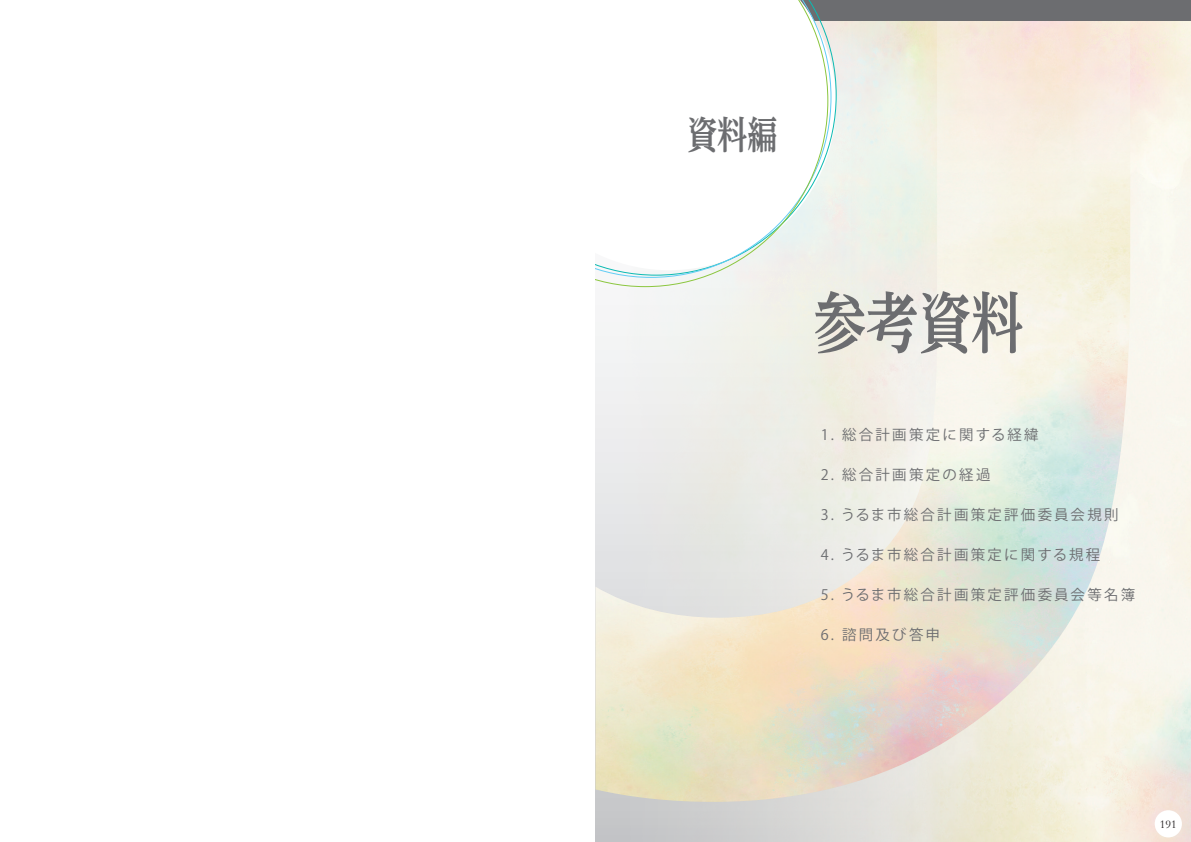
<style>
.page{position:relative;width:1191px;height:842px;background:#fff}
.page>*{position:absolute;margin:0;border:0;box-sizing:border-box;transform-origin:0 0}
.t1{font:700 66.4px "UD Reimin Pro";color:#6c6d70;scale:.79 1}
.t2{font:700 38.2px "UD Reimin Pro";color:#6c6d70;scale:.79 1}
.t3{font:14.4px "Koz Go Pro";letter-spacing:.16em;color:#6c6d70}
.t4{font:12px "Garamond";color:#231f20}
</style>
<div class="page">
<img style="left:595px;top:21px;width:535px;height:453px">
<img style="left:595px;top:474px;width:535px;height:328px">
<div style="left:595px;top:0;width:596px;height:21px;background:#6c6d70"></div>
<svg style="left:831px;top:21px;width:5px;height:254px"></svg>
<svg style="left:595px;top:0;width:233px;height:287px"></svg>
<h2 class="t2" style="left:687px;top:103px;width:116px">資料編</h2>
<h1 class="t1" style="left:813px;top:268px;width:267px">参考資料</h1>
<p class="t3" style="left:820px;top:425px;width:219px">1. 総合計画策定に関する経緯</p>
<p class="t3" style="left:820px;top:465px;width:171px">2. 総合計画策定の経過</p>
<p class="t3" style="left:820px;top:505px;width:299px">3. うるま市総合計画策定評価委員会規則</p>
<p class="t3" style="left:820px;top:545px;width:281px">4. うるま市総合計画策定に関する規程</p>
<p class="t3" style="left:820px;top:585px;width:316px">5. うるま市総合計画策定評価委員会等名簿</p>
<p class="t3" style="left:820px;top:625px;width:121px">6. 諮問及び答申</p>
<p class="t4" style="left:1159px;top:817px;width:18px">191</p>
</div>
